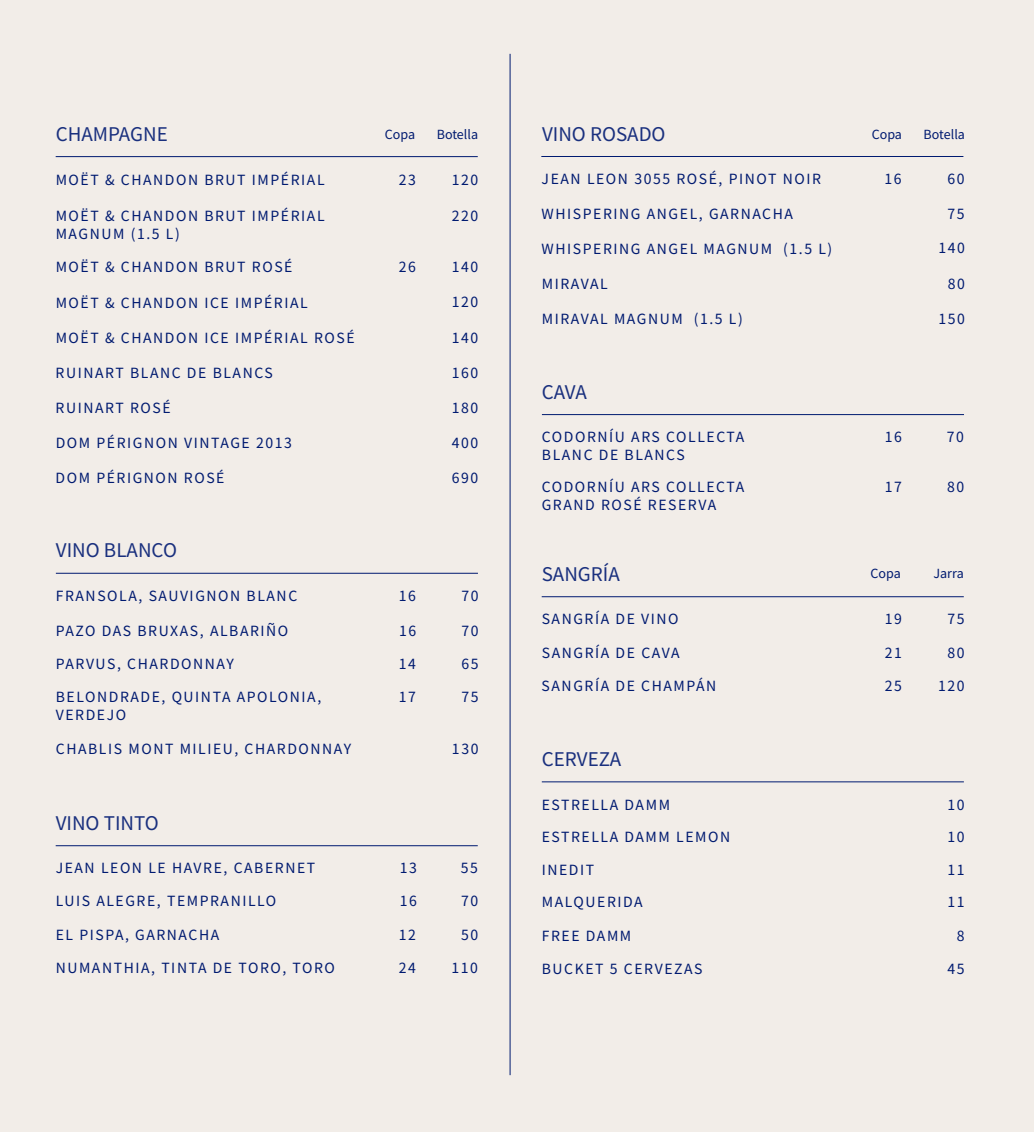
<style>
.page{position:relative;width:1034px;height:1132px;background:#fff}
.page>*{position:absolute;margin:0;border:0;box-sizing:border-box;transform-origin:0 0}
.t1{font:21px "Source Sans Pro";color:#1a307e}
.t2{font:15.6px/18px "Source Sans Pro";letter-spacing:.1em;color:#001a70}
.t3{font:13.95px "Source Sans Pro";color:#001a70}
</style>
<div class="page">
<div style="left:0;top:0;width:1033px;height:1131px;background:#f2ede8"></div>
<hr style="left:1033px;top:0;width:1px;height:1131px;background:#f2ede8">
<hr style="left:509px;top:54px;width:1px;height:1020px;background:#001a70">
<hr style="left:56px;top:156px;width:421px;height:1px;background:#001a70">
<hr style="left:542px;top:414px;width:421px;height:1px;background:#001a70">
<hr style="left:56px;top:573px;width:422px;height:1px;background:#001a70">
<hr style="left:56px;top:845px;width:421px;height:1px;background:#001a70">
<hr style="left:541px;top:156px;width:422px;height:1px;background:#001a70">
<hr style="left:541px;top:596px;width:422px;height:1px;background:#001a70">
<hr style="left:541px;top:781px;width:422px;height:1px;background:#001a70">
<p class="t1" style="left:56px;top:120px;width:114px">CHAMPAGNE</p>
<p class="t3" style="left:385px;top:125px;width:32px">Copa</p>
<p class="t3" style="left:436px;top:125px;width:43px">Botella</p>
<p class="t2" style="left:56px;top:171px;width:270px">MOËT &amp; CHANDON BRUT IMPÉRIAL</p>
<p class="t2" style="left:399px;top:171px;width:19px">23</p>
<p class="t2" style="left:451px;top:171px;width:28px">120</p>
<p class="t2" style="left:56px;top:206px;width:270px">MOËT &amp; CHANDON BRUT IMPÉRIAL<br>MAGNUM (1.5 L)</p>
<p class="t2" style="left:451px;top:206px;width:28px">220</p>
<p class="t2" style="left:56px;top:258px;width:238px">MOËT &amp; CHANDON BRUT ROSÉ</p>
<p class="t2" style="left:399px;top:258px;width:19px">26</p>
<p class="t2" style="left:451px;top:258px;width:28px">140</p>
<p class="t2" style="left:56px;top:293px;width:253px">MOËT &amp; CHANDON ICE IMPÉRIAL</p>
<p class="t2" style="left:451px;top:293px;width:28px">120</p>
<p class="t2" style="left:56px;top:328px;width:300px">MOËT &amp; CHANDON ICE IMPÉRIAL ROSÉ</p>
<p class="t2" style="left:451px;top:328px;width:28px">140</p>
<p class="t2" style="left:56px;top:363px;width:219px">RUINART BLANC DE BLANCS</p>
<p class="t2" style="left:451px;top:363px;width:28px">160</p>
<p class="t2" style="left:56px;top:399px;width:116px">RUINART ROSÉ</p>
<p class="t2" style="left:451px;top:399px;width:28px">180</p>
<p class="t2" style="left:56px;top:433px;width:238px">DOM PÉRIGNON VINTAGE 2013</p>
<p class="t2" style="left:451px;top:433px;width:28px">400</p>
<p class="t2" style="left:56px;top:469px;width:170px">DOM PÉRIGNON ROSÉ</p>
<p class="t2" style="left:451px;top:469px;width:28px">690</p>
<p class="t1" style="left:56px;top:536px;width:123px">VINO BLANCO</p>
<p class="t2" style="left:56px;top:586px;width:243px">FRANSOLA, SAUVIGNON BLANC</p>
<p class="t2" style="left:399px;top:586px;width:19px">16</p>
<p class="t2" style="left:461px;top:586px;width:19px">70</p>
<p class="t2" style="left:56px;top:621px;width:234px">PAZO DAS BRUXAS, ALBARIÑO</p>
<p class="t2" style="left:399px;top:621px;width:19px">16</p>
<p class="t2" style="left:461px;top:621px;width:19px">70</p>
<p class="t2" style="left:56px;top:654px;width:179px">PARVUS, CHARDONNAY</p>
<p class="t2" style="left:399px;top:654px;width:19px">14</p>
<p class="t2" style="left:461px;top:654px;width:19px">65</p>
<p class="t2" style="left:56px;top:687px;width:267px">BELONDRADE, QUINTA APOLONIA,<br>VERDEJO</p>
<p class="t2" style="left:399px;top:687px;width:19px">17</p>
<p class="t2" style="left:461px;top:687px;width:19px">75</p>
<p class="t2" style="left:56px;top:739px;width:297px">CHABLIS MONT MILIEU, CHARDONNAY</p>
<p class="t2" style="left:452px;top:739px;width:28px">130</p>
<p class="t1" style="left:56px;top:809px;width:105px">VINO TINTO</p>
<p class="t2" style="left:56px;top:858px;width:261px">JEAN LEON LE HAVRE, CABERNET</p>
<p class="t2" style="left:56px;top:891px;width:222px">LUIS ALEGRE, TEMPRANILLO</p>
<p class="t2" style="left:400px;top:858px;width:19px">13</p>
<p class="t2" style="left:461px;top:858px;width:19px">55</p>
<p class="t2" style="left:400px;top:891px;width:19px">16</p>
<p class="t2" style="left:461px;top:891px;width:19px">70</p>
<p class="t2" style="left:56px;top:925px;width:165px">EL PISPA, GARNACHA</p>
<p class="t2" style="left:398px;top:925px;width:19px">12</p>
<p class="t2" style="left:461px;top:925px;width:19px">50</p>
<p class="t2" style="left:56px;top:958px;width:281px">NUMANTHIA, TINTA DE TORO, TORO</p>
<p class="t2" style="left:398px;top:958px;width:19px">24</p>
<p class="t2" style="left:451px;top:958px;width:28px">110</p>
<p class="t1" style="left:542px;top:120px;width:125px">VINO ROSADO</p>
<p class="t2" style="left:541px;top:170px;width:281px">JEAN LEON 3055 ROSÉ, PINOT NOIR</p>
<p class="t2" style="left:884px;top:170px;width:19px">16</p>
<p class="t2" style="left:947px;top:170px;width:19px">60</p>
<p class="t2" style="left:541px;top:205px;width:253px">WHISPERING ANGEL, GARNACHA</p>
<p class="t2" style="left:947px;top:205px;width:19px">75</p>
<p class="t2" style="left:541px;top:240px;width:292px">WHISPERING ANGEL MAGNUM (1.5 L)</p>
<p class="t2" style="left:938px;top:238px;width:28px">140</p>
<p class="t2" style="left:541px;top:275px;width:67px">MIRAVAL</p>
<p class="t2" style="left:947px;top:275px;width:19px">80</p>
<p class="t2" style="left:541px;top:310px;width:202px">MIRAVAL MAGNUM (1.5 L)</p>
<p class="t2" style="left:938px;top:309px;width:28px">150</p>
<p class="t3" style="left:871px;top:125px;width:32px">Copa</p>
<p class="t3" style="left:923px;top:125px;width:43px">Botella</p>
<p class="t1" style="left:541px;top:378px;width:47px">CAVA</p>
<p class="t2" style="left:542px;top:428px;width:204px">CODORNÍU ARS COLLECTA<br>BLANC DE BLANCS</p>
<p class="t2" style="left:884px;top:428px;width:19px">16</p>
<p class="t2" style="left:946px;top:428px;width:19px">70</p>
<p class="t2" style="left:541px;top:477px;width:204px">CODORNÍU ARS COLLECTA<br>GRAND ROSÉ RESERVA</p>
<p class="t2" style="left:884px;top:477px;width:19px">17</p>
<p class="t2" style="left:946px;top:477px;width:19px">80</p>
<p class="t1" style="left:541px;top:560px;width:80px">SANGRÍA</p>
<p class="t2" style="left:541px;top:610px;width:138px">SANGRÍA DE VINO</p>
<p class="t3" style="left:870px;top:564px;width:32px">Copa</p>
<p class="t3" style="left:933px;top:564px;width:32px">Jarra</p>
<p class="t2" style="left:884px;top:610px;width:19px">19</p>
<p class="t2" style="left:947px;top:610px;width:19px">75</p>
<p class="t2" style="left:541px;top:643px;width:139px">SANGRÍA DE CAVA</p>
<p class="t2" style="left:884px;top:643px;width:19px">21</p>
<p class="t2" style="left:947px;top:643px;width:19px">80</p>
<p class="t2" style="left:541px;top:676px;width:176px">SANGRÍA DE CHAMPÁN</p>
<p class="t2" style="left:884px;top:676px;width:19px">25</p>
<p class="t2" style="left:937px;top:676px;width:28px">120</p>
<p class="t1" style="left:541px;top:745px;width:81px">CERVEZA</p>
<p class="t2" style="left:541px;top:795px;width:130px">ESTRELLA DAMM</p>
<p class="t2" style="left:947px;top:795px;width:19px">10</p>
<p class="t2" style="left:541px;top:827px;width:190px">ESTRELLA DAMM LEMON</p>
<p class="t2" style="left:947px;top:827px;width:19px">10</p>
<p class="t2" style="left:541px;top:860px;width:54px">INEDIT</p>
<p class="t2" style="left:541px;top:892px;width:102px">MALQUERIDA</p>
<p class="t2" style="left:541px;top:926px;width:91px">FREE DAMM</p>
<p class="t2" style="left:541px;top:959px;width:162px">BUCKET 5 CERVEZAS</p>
<p class="t2" style="left:947px;top:860px;width:19px">11</p>
<p class="t2" style="left:947px;top:892px;width:19px">11</p>
<p class="t2" style="left:956px;top:926px;width:9px">8</p>
<p class="t2" style="left:947px;top:959px;width:19px">45</p>
</div>
